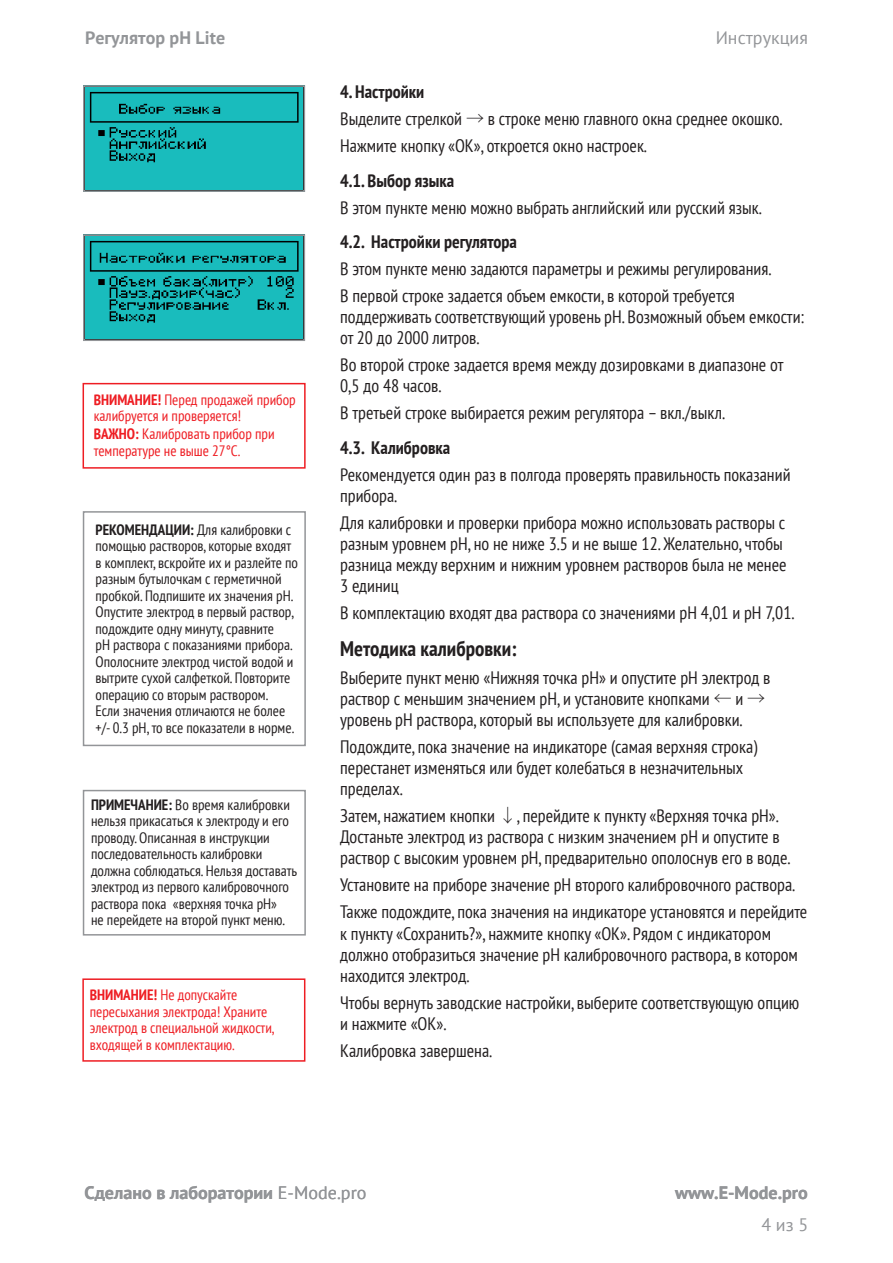
<style>
.page{position:relative;width:893px;height:1263px;background:#fff}
.page>*{position:absolute;margin:0;border:0;box-sizing:border-box;transform-origin:0 0}
.t1{font:700 condensed 21px "PT Sans";color:#231f20}
.t2{font:condensed 18px/21px "PT Sans";color:#231f20}
.t3{font:700 18px "PT Sans";color:#939598}
.t4{font:700 condensed 18px "PT Sans";color:#231f20}
.t5{font:18px "PT Sans";color:#939598}
.t6{font:condensed 15px/16.5px "PT Sans";color:#231f20}
.t7{font:condensed 15px/16.5px "PT Sans";color:#ee1d23}
.s1{font-weight:700}
.s2{font-family:"Koz Min Pro";font-stretch:normal}
.s3{font-weight:400}
</style>
<div class="page">
<img style="left:86px;top:88px;width:216px;height:101px">
<div style="left:83px;top:85px;width:222px;height:107px;border:2px solid #939598"></div>
<img style="left:86px;top:237px;width:216px;height:101px">
<div style="left:83px;top:234px;width:222px;height:107px;border:2px solid #939598"></div>
<div style="left:83px;top:383px;width:223px;height:86px;border:2px solid #ee1d23"></div>
<div style="left:83px;top:511px;width:223px;height:235px;border:2px solid #939598"></div>
<div style="left:83px;top:790px;width:223px;height:145px;border:2px solid #939598"></div>
<div style="left:82px;top:978px;width:223px;height:84px;border:2px solid #ee1d23"></div>
<p class="t3" style="left:85px;top:26px;width:142px">Регулятор рН Lite</p>
<p class="t5" style="left:716px;top:26px;width:94px">Инструкция</p>
<p class="t7" style="left:94px;top:391px;width:203px"><span class="s1">ВНИМАНИЕ!</span> Перед продажей прибор калибруется и проверяется!</p>
<p class="t7" style="left:94px;top:425px;width:182px"><span class="s1">ВАЖНО:</span> Калибровать прибор при температуре не выше 27°С.</p>
<p class="t6" style="left:96px;top:521px;width:204px"><span class="s1">РЕКОМЕНДАЦИИ:</span> Для калибровки с помощью растворов, которые входят в комплект, вскройте их и разлейте по разным бутылочкам с герметичной пробкой. Подпишите их значения pH.<br>Опустите электрод в первый раствор, подождите одну минуту, сравните<br>pH раствора с показаниями прибора.<br>Ополосните электрод чистой водой и вытрите сухой салфеткой. Повторите операцию со вторым раствором.<br>Если значения отличаются не более +/- 0.3 pH, то все показатели в норме.</p>
<p class="t6" style="left:91px;top:796px;width:208px"><span class="s1">ПРИМЕЧАНИЕ:</span> Во время калибровки нельзя прикасаться к электроду и его проводу. Описанная в инструкции последовательность калибровки должна соблюдаться. Нельзя доставать электрод из первого калибровочного раствора пока «верхняя точка pH»<br>не перейдете на второй пункт меню.</p>
<p class="t7" style="left:90px;top:986px;width:186px"><span class="s1">ВНИМАНИЕ!</span> Не допускайте пересыхания электрода! Храните электрод в специальной жидкости, входящей в комплектацию.</p>
<p class="t2" style="left:340px;top:78px;width:444px;line-height:27px"><span class="s1">4. Настройки<br></span>Выделите стрелкой <span class="s2">→</span> в строке меню главного окна среднее окошко.<br>Нажмите кнопку «ОК», откроется окно настроек.</p>
<p class="t4" style="left:340px;top:168px;width:116px">4.1. Выбор языка</p>
<p class="t2" style="left:340px;top:196px;width:423px">В этом пункте меню можно выбрать английский или русский язык.</p>
<p class="t4" style="left:340px;top:230px;width:178px">4.2. Настройки регулятора</p>
<p class="t2" style="left:340px;top:255px;width:433px;line-height:27px">В этом пункте меню задаются параметры и режимы регулирования.<br>В первой строке задается объем емкости, в которой требуется</p>
<p class="t2" style="left:340px;top:306px;width:466px">поддерживать соответствующий уровень pH. Возможный объем емкости: от 20 до 2000 литров.</p>
<p class="t2" style="left:340px;top:354px;width:445px">Во второй строке задается время между дозировками в диапазоне от<br>0,5 до 48 часов.</p>
<p class="t2" style="left:340px;top:402px;width:387px">В третьей строке выбирается режим регулятора – вкл./выкл.</p>
<p class="t4" style="left:340px;top:436px;width:112px">4.3. Калибровка</p>
<p class="t2" style="left:340px;top:463px;width:452px">Рекомендуется один раз в полгода проверять правильность показаний прибора.</p>
<p class="t2" style="left:340px;top:511px;width:448px">Для калибровки и проверки прибора можно использовать растворы с разным уровнем pH, но не ниже 3.5 и не выше 12. Желательно, чтобы разница между верхним и нижним уровнем растворов была не менее 3 единиц</p>
<p class="t2" style="left:340px;top:601px;width:456px">В комплектацию входят два раствора со значениями pH 4,01 и pH 7,01.</p>
<p class="t1" style="left:340px;top:635px;width:178px">Методика калибровки:</p>
<p class="t2" style="left:340px;top:667px;width:432px">Выберите пункт меню «Нижняя точка pH» и опустите pH электрод в раствор с меньшим значением pH, и установите кнопками <span class="s2">←</span> и <span class="s2">→ </span>уровень pH раствора, который вы используете для калибровки.</p>
<p class="t2" style="left:340px;top:736px;width:419px">Подождите, пока значение на индикаторе (самая верхняя строка) перестанет изменяться или будет колебаться в незначительных пределах.</p>
<p class="t2" style="left:340px;top:805px;width:452px">Затем, нажатием кнопки <span class="s2">↓</span>, перейдите к пункту «Верхняя точка pH».<br>Достаньте электрод из раствора с низким значением pH и опустите в раствор с высоким уровнем pH, предварительно ополоснув его в воде.</p>
<p class="t2" style="left:340px;top:871px;width:469px;line-height:27px">Установите на приборе значение pH второго калибровочного раствора.<br>Также подождите, пока значения на индикаторе установятся и перейдите</p>
<p class="t2" style="left:340px;top:922px;width:459px">к пункту «Сохранить?», нажмите кнопку «ОК». Рядом с индикатором должно отобразиться значение pH калибровочного раствора, в котором находится электрод.</p>
<p class="t2" style="left:340px;top:991px;width:461px">Чтобы вернуть заводские настройки, выберите соответствующую опцию и нажмите «ОК».</p>
<p class="t2" style="left:340px;top:1039px;width:154px">Калибровка завершена.</p>
<p class="t3" style="left:85px;top:1181px;width:283px">Сделано в лаборатории <span class="s3">E-Mode.pro</span></p>
<p class="t3" style="left:675px;top:1181px;width:134px">www.E-Mode.pro</p>
<p class="t5" style="left:761px;top:1213px;width:48px">4 из 5</p>
</div>
